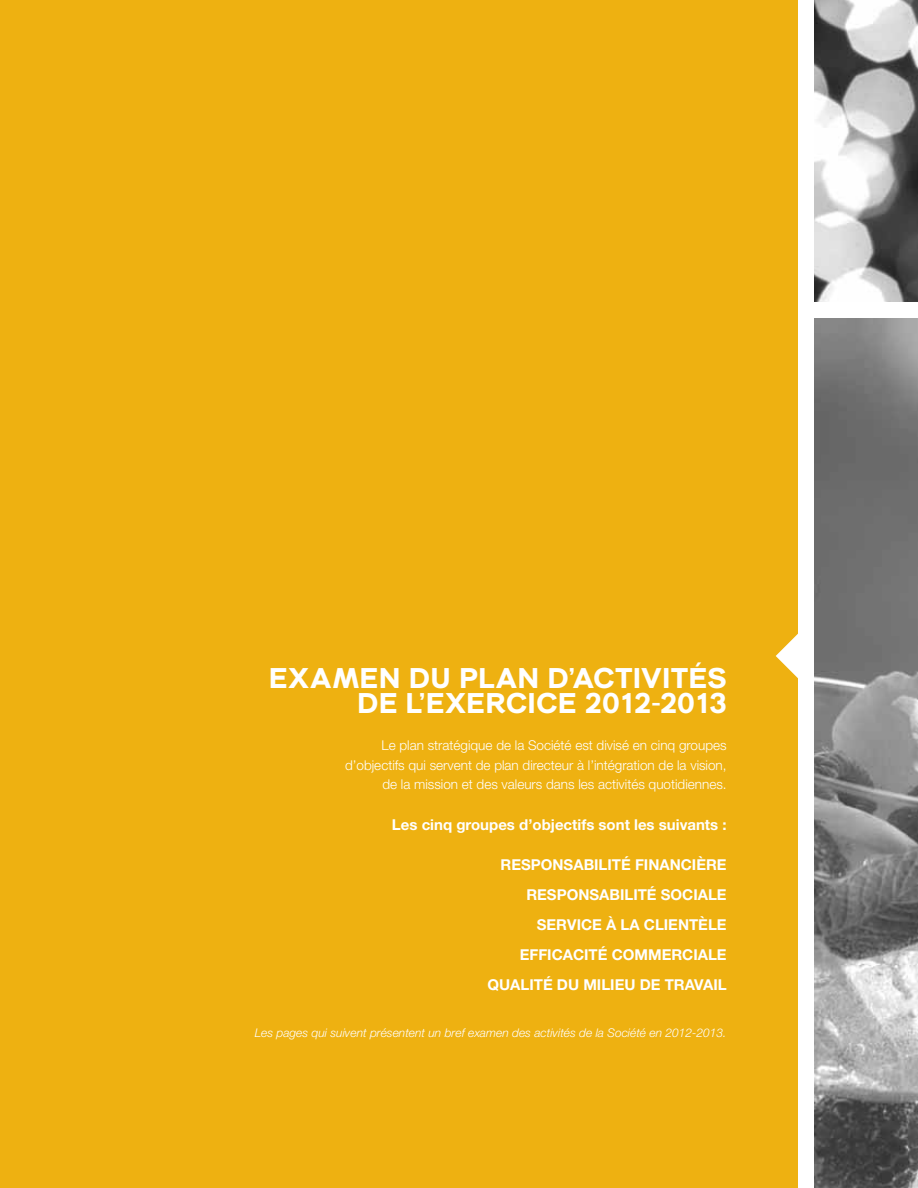
<style>
.page{position:relative;width:918px;height:1188px;background:#fff}
.page>*{position:absolute;margin:0;border:0;box-sizing:border-box;transform-origin:0 0}
.t1{font:700 28.5px "YR Two";letter-spacing:.01em;color:#fff}
.t2{font:700 28.5px "YR Two";letter-spacing:-.035em;color:#fff}
.t3{font:700 15px/30px "Helvetica Neue LT Std";color:#fff;text-align:right}
.t4{font:300 13.5px/19.5px "Helvetica Neue LT Std";color:#fff;text-align:right}
.t5{font:italic 300 12px "Helvetica Neue LT Std";color:#fff}
</style>
<div class="page">
<div style="left:0;top:0;width:797px;height:1188px;background:#eeb111"></div>
<svg style="left:776px;top:633px;width:22px;height:46px"></svg>
<img style="left:814px;top:0;width:104px;height:301px">
<img style="left:814px;top:319px;width:104px;height:869px">
<h1 class="t1" style="left:269px;top:661px;width:65px">EXAMEN</h1>
<h1 class="t1" style="left:409px;top:661px;width:71px">DU PLAN</h1>
<h1 class="t1" style="left:548px;top:661px;width:43px">D’ACTI</h1>
<h1 class="t1" style="left:641px;top:661px;width:85px">VITÉS</h1>
<h1 class="t1" style="left:357px;top:686px;width:128px">DE L’EXERCICE</h1>
<h1 class="t2" style="left:585px;top:686px;width:143px">2012-2013</h1>
<p class="t4" style="left:345px;top:736px;width:383px">Le plan stratégique de la Société est divisé en cinq groupes d’objectifs qui servent de plan directeur à l’intégration de la vision, de la mission et des valeurs dans les activités quotidiennes.</p>
<p class="t3" style="left:392px;top:809px;width:336px">Les cinq groupes d’objectifs sont les suivants :</p>
<p class="t3" style="left:488px;top:850px;width:241px">RESPONSABILITÉ FINANCIÈRE<br>RESPONSABILITÉ SOCIALE<br>SERVICE À LA CLIENTÈLE<br>EFFICACITÉ COMMERCIALE<br>QUALITÉ DU MILIEU DE TRAVAIL</p>
<p class="t5" style="left:255px;top:1025px;width:473px">Les pages qui suivent présentent un bref examen des activités de la Société en 2012-2013.</p>
</div>
